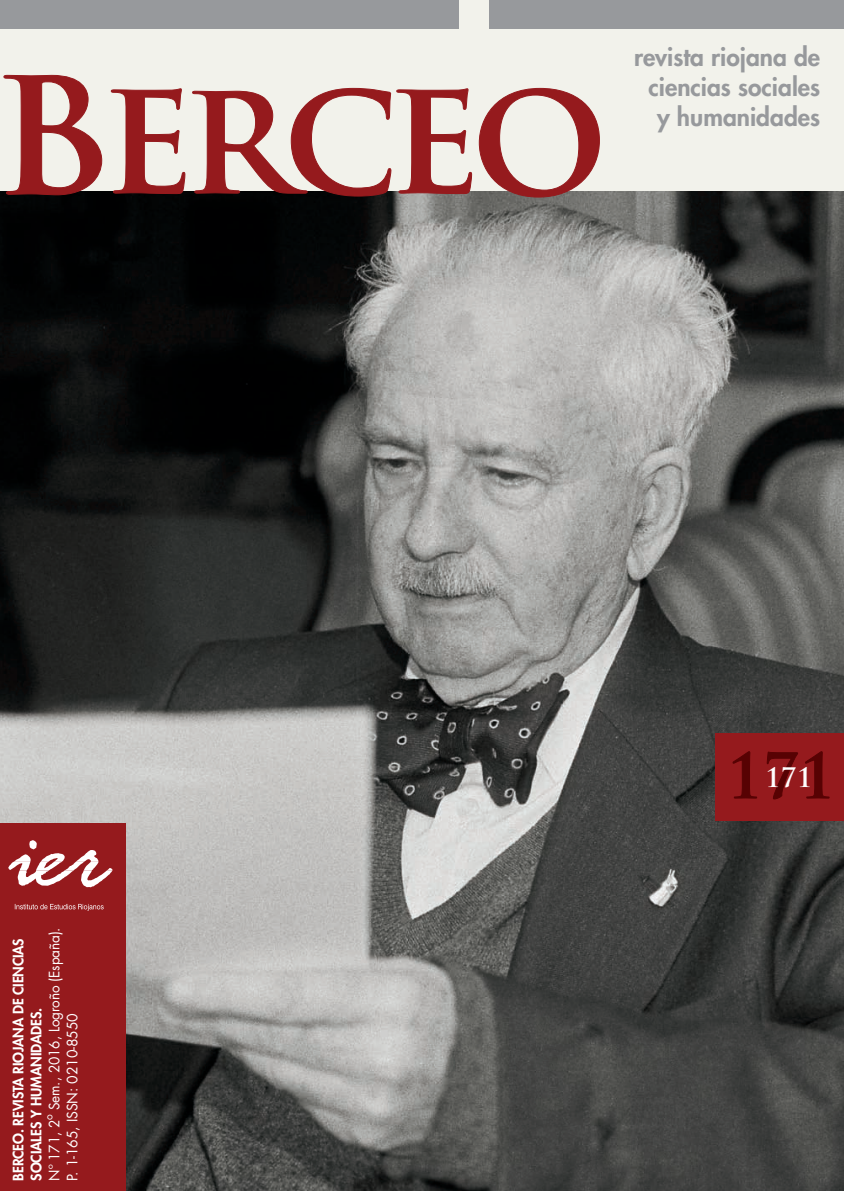
<style>
.page{position:relative;width:844px;height:1191px;background:#fff}
.page>*{position:absolute;margin:0;border:0;box-sizing:border-box;transform-origin:0 0}
.t1{font:700 26.25px "Trajan Pro";color:#fff}
.t2{font:800 24.5px/29.8px "Futura Std";color:#97999c;text-align:right}
.t3{font:14px/18px "Futura Std";letter-spacing:-.01em;color:#fff}
.t4{font:800 14px/18px "Futura Std";letter-spacing:-.01em;color:#fff}
.t5{font:10.5px "Futura Std";color:#fff}
</style>
<div class="page">
<div style="left:0;top:0;width:843px;height:237px;background:#f2f2eb"></div>
<img style="left:0;top:191px;width:843px;height:1000px">
<div style="left:0;top:0;width:458px;height:28px;background:#97999c"></div>
<div style="left:489px;top:0;width:354px;height:28px;background:#97999c"></div>
<svg style="left:3px;top:74px;width:100px;height:122px"></svg>
<svg style="left:110px;top:88px;width:76px;height:106px"></svg>
<svg style="left:478px;top:87px;width:122px;height:111px"></svg>
<svg style="left:192px;top:87px;width:280px;height:110px"></svg>
<div style="left:714px;top:733px;width:129px;height:87px;background:#951a1d"></div>
<div style="left:0;top:823px;width:125px;height:368px;background:#951a1d"></div>
<svg style="left:8px;top:840px;width:105px;height:47px"></svg>
<svg style="left:15px;top:904px;width:89px;height:7px"></svg>
<svg style="left:732px;top:751px;width:97px;height:48px"></svg>
<p class="t3" style="left:45px;top:1180px;width:255px;text-indent:70px;rotate:-90deg">Sem., 2016, Logroño (España).<br>P. 1-165, ISSN: 0210-8550</p>
<p class="t4" style="left:9px;top:1180px;width:244px;rotate:-90deg">BERCEO. REVISTA RIOJANA DE CIENCIAS<br>SOCIALES Y HUMANIDADES.</p>
<p class="t5" style="left:42px;top:1119px;width:7px;rotate:-90deg">o</p>
<p class="t3" style="left:45px;top:1180px;width:62px;rotate:-90deg">Nº 171, 2</p>
<h2 class="t2" style="left:633px;top:42px;width:188px">revista riojana de ciencias sociales y humanidades</h2>
<h1 class="t1" style="left:765px;top:761px;width:49px">171</h1>
</div>
